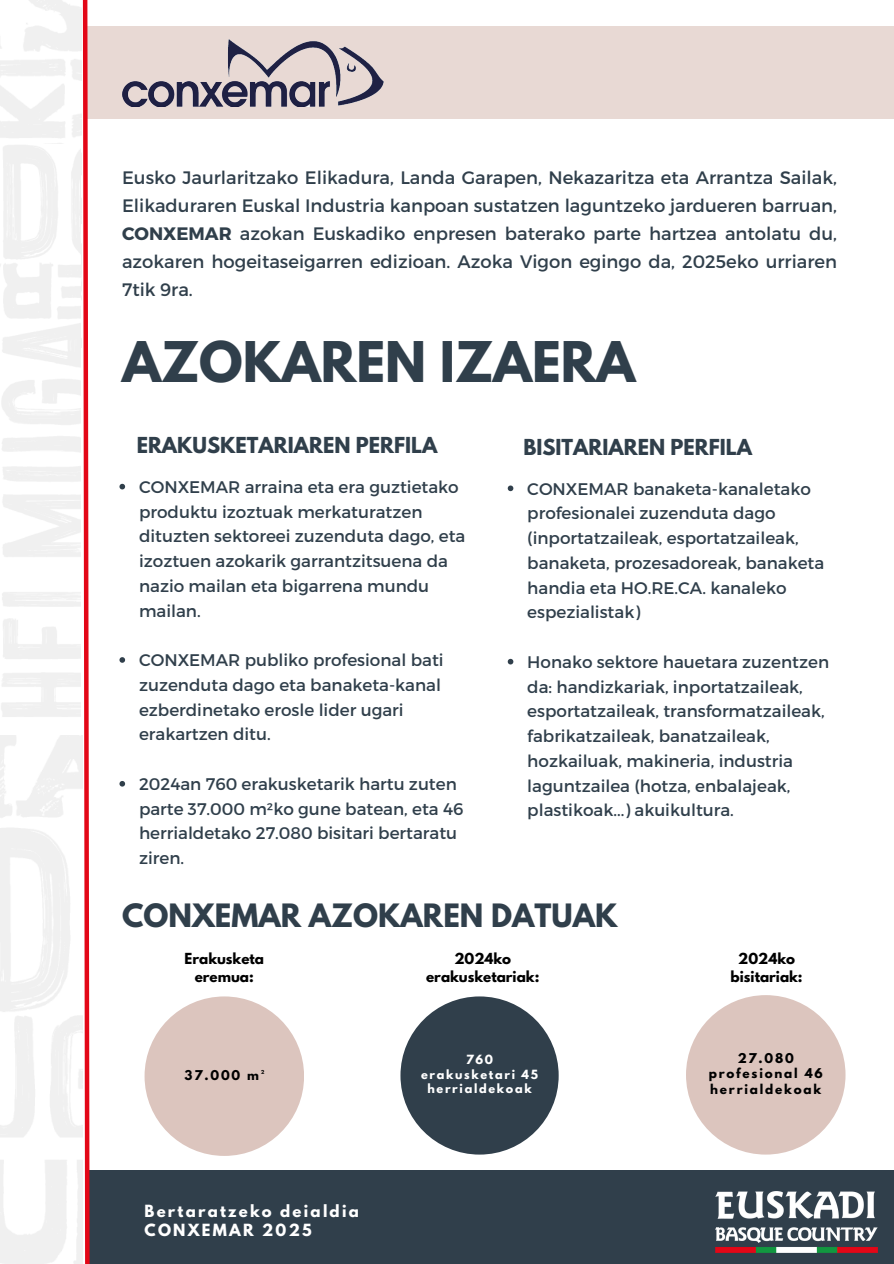
<style>
.page{position:relative;width:894px;height:1264px;background:#fff}
.page>*{position:absolute;margin:0;border:0;box-sizing:border-box;transform-origin:0 0}
.t1{font:700 49.65px "League Spartan";color:#303f4b}
.t2{font:700 28.5px "League Spartan";color:#303f4b}
.t3{font:700 19.5px "League Spartan";color:#303f4b}
.t4{font:18px/28.2px "Montserrat";color:#303f4b;text-align:justify}
.t5{font:16.8px/24.8px "Montserrat";color:#303f4b}
.t6{font:700 14.85px/19.2px "League Spartan";letter-spacing:.15em;color:#fff}
.t7{font:700 13.5px/18px "League Spartan";color:#000;text-align:center}
.t8{font:700 12px/15.8px "League Spartan";letter-spacing:.15em;color:#000;text-align:center}
.t9{font:700 11.25px/14.7px "League Spartan";letter-spacing:.15em;color:#fff;text-align:center}
.s1{font-weight:700}
</style>
<div class="page">
<div style="left:86px;top:1170px;width:807px;height:93px;background:#303f4b"></div>
<img style="left:715px;top:1191px;width:162px;height:61px">
<div style="left:85px;top:27px;width:808px;height:92px;background:#e8d9d4"></div>
<svg style="left:81px;top:0;width:11px;height:1263px"></svg>
<div style="left:144px;top:996px;width:160px;height:159px;background:#dcc5be;border-radius:50%"></div>
<div style="left:685px;top:995px;width:160px;height:159px;background:#dcc5be;border-radius:50%"></div>
<div style="left:400px;top:996px;width:158px;height:158px;background:#303f4b;border-radius:50%"></div>
<img style="left:122px;top:39px;width:261px;height:68px">
<svg style="left:119px;top:484px;width:6px;height:5px"></svg>
<svg style="left:119px;top:657px;width:6px;height:5px"></svg>
<svg style="left:119px;top:781px;width:6px;height:5px"></svg>
<svg style="left:507px;top:485px;width:6px;height:6px"></svg>
<svg style="left:507px;top:659px;width:6px;height:5px"></svg>
<h3 class="t4" style="left:122px;top:162px;width:716px">Eusko Jaurlaritzako Elikadura, Landa Garapen, Nekazaritza eta Arrantza Sailak, Elikaduraren Euskal Industria kanpoan sustatzen laguntzeko jardueren barruan, <span class="s1">CONXEMAR</span> azokan Euskadiko enpresen baterako parte hartzea antolatu du, azokaren hogeitaseigarren edizioan. Azoka Vigon egingo da, 2025eko urriaren 7tik 9ra.</h3>
<p class="t1" style="left:122px;top:338px;width:514px">AZOKAREN IZAERA</p>
<h6 class="t3" style="left:137px;top:435px;width:302px">ERAKUSKETARIAREN PERFILA</h6>
<p class="t3" style="left:523px;top:437px;width:230px">BISITARIAREN PERFILA</p>
<h4 class="t5" style="left:139px;top:473px;width:328px">CONXEMAR arraina eta era guztietako produktu izoztuak merkaturatzen dituzten sektoreei zuzenduta dago, eta izoztuen azokarik garrantzitsuena da nazio mailan eta bigarrena mundu mailan.</h4>
<h1 class="t5" style="left:139px;top:647px;width:306px">CONXEMAR publiko profesional bati zuzenduta dago eta banaketa-kanal ezberdinetako erosle lider ugari erakartzen ditu.</h1>
<h3 class="t5" style="left:139px;top:770px;width:326px">2024an 760 erakusketarik hartu zuten parte 37.000 m²ko gune batean, eta 46 herrialdetako 27.080 bisitari bertaratu ziren.</h3>
<h6 class="t5" style="left:527px;top:475px;width:298px">CONXEMAR banaketa-kanaletako profesionalei zuzenduta dago (inportatzaileak, esportatzaileak, banaketa, prozesadoreak, banaketa handia eta HO.RE.CA. kanaleko espezialistak)</h6>
<h6 class="t5" style="left:527px;top:648px;width:303px">Honako sektore hauetara zuzentzen da: handizkariak, inportatzaileak, esportatzaileak, transformatzaileak, fabrikatzaileak, banatzaileak, hozkailuak, makineria, industria laguntzailea (hotza, enbalajeak, plastikoak...) akuikultura.</h6>
<p class="t2" style="left:122px;top:901px;width:497px">CONXEMAR AZOKAREN DATUAK</p>
<p class="t7" style="left:184px;top:951px;width:81px">Erakusketa eremua:</p>
<h2 class="t7" style="left:426px;top:951px;width:115px">2024ko erakusketariak:</h2>
<p class="t8" style="left:185px;top:1068px;width:81px">37.000 m²</p>
<p class="t6" style="left:144px;top:1202px;width:216px">Bertaratzeko deialdia<br>CONXEMAR 2025</p>
<p class="t6" style="left:144px;top:1222px;width:227px">Enero - Marzo de 2020</p>
<p class="t9" style="left:421px;top:1053px;width:118px">760 erakusketari 45 herrialdekoak</p>
<p class="t7" style="left:730px;top:951px;width:74px">2024ko bisitariak:</p>
<p class="t8" style="left:708px;top:1051px;width:115px">27.080 profesional 46 herrialdekoak</p>
</div>
